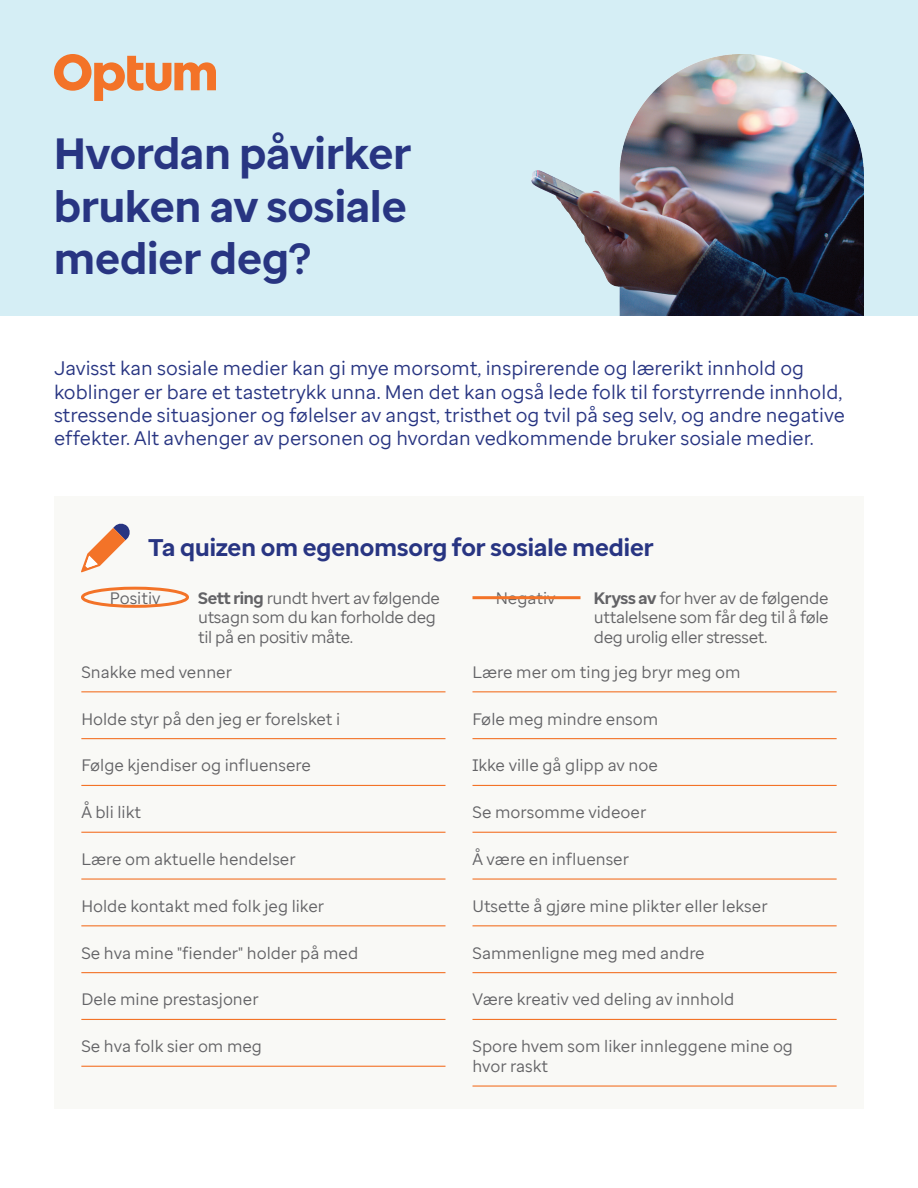
<style>
.page{position:relative;width:918px;height:1188px;background:#fff}
.page>*{position:absolute;margin:0;border:0;box-sizing:border-box;transform-origin:0 0}
.t1{font:700 43.5px/52.2px "Optum Sans";color:#283582;text-align:justify}
.t2{font:700 24px "Optum Sans";color:#283582}
.t3{font:19.5px/23.4px "Optum Sans";color:#283582}
.t4{font:16.5px/19.8px "Optum Sans";color:#636366}
.t5{font:16.5px/19.8px "Optum Sans";letter-spacing:-.02em;color:#636366}
.s1{font-weight:700}
</style>
<div class="page">
<div style="left:54px;top:497px;width:810px;height:612px;background:#f9f9f6"></div>
<div style="left:0;top:0;width:918px;height:315px;background:#d5eef5"></div>
<hr style="left:81px;top:691px;width:364px;height:1px;background:#f37328">
<hr style="left:81px;top:738px;width:364px;height:1px;background:#f37328">
<hr style="left:81px;top:785px;width:364px;height:1px;background:#f37328">
<hr style="left:81px;top:832px;width:364px;height:1px;background:#f37328">
<hr style="left:81px;top:878px;width:364px;height:2px;background:#f37328">
<hr style="left:81px;top:925px;width:364px;height:1px;background:#f37328">
<hr style="left:81px;top:972px;width:364px;height:1px;background:#f37328">
<hr style="left:81px;top:1019px;width:364px;height:1px;background:#f37328">
<hr style="left:81px;top:1066px;width:364px;height:1px;background:#f37328">
<hr style="left:472px;top:691px;width:365px;height:1px;background:#f37328">
<hr style="left:472px;top:738px;width:365px;height:1px;background:#f37328">
<hr style="left:472px;top:785px;width:365px;height:1px;background:#f37328">
<hr style="left:472px;top:832px;width:365px;height:1px;background:#f37328">
<hr style="left:472px;top:878px;width:365px;height:2px;background:#f37328">
<hr style="left:472px;top:925px;width:365px;height:1px;background:#f37328">
<hr style="left:472px;top:972px;width:365px;height:1px;background:#f37328">
<hr style="left:472px;top:1019px;width:365px;height:1px;background:#f37328">
<hr style="left:472px;top:1085px;width:365px;height:2px;background:#f37328">
<svg style="left:54px;top:54px;width:162px;height:47px"></svg>
<svg style="left:81px;top:524px;width:49px;height:48px"></svg>
<img style="left:532px;top:54px;width:332px;height:261px">
<div style="left:81px;top:587px;width:108px;height:21px;border:3px solid #f37328;border-radius:50%"></div>
<hr style="left:472px;top:596px;width:108px;height:3px;background:#f37328">
<p class="t1" style="left:54px;top:128px;width:359px">Hvordan påvirker bruken av sosiale medier deg?</p>
<p class="t3" style="left:54px;top:356px;width:792px">Javisst kan sosiale medier kan gi mye morsomt, inspirerende og lærerikt innhold og koblinger er bare et tastetrykk unna. Men det kan også lede folk til forstyrrende innhold, stressende situasjoner og følelser av angst, tristhet og tvil på seg selv, og andre negative effekter. Alt avhenger av personen og hvordan vedkommende bruker sosiale medier.</p>
<p class="t2" style="left:148px;top:531px;width:507px">Ta quizen om egenomsorg for sosiale medier</p>
<p class="t5" style="left:198px;top:588px;width:243px"><span class="s1">Sett ring</span> rundt hvert av følgende utsagn som du kan forholde deg til på en positiv måte.</p>
<p class="t4" style="left:110px;top:588px;width:52px">Positiv</p>
<p class="t4" style="left:496px;top:588px;width:61px">Negativ</p>
<p class="t4" style="left:594px;top:588px;width:236px;text-align:justify"><span class="s1">Kryss av</span> for hver av de følgende uttalelsene som får deg til å føle deg urolig eller stresset.</p>
<p class="t4" style="left:81px;top:662px;width:152px">Snakke med venner</p>
<p class="t4" style="left:81px;top:709px;width:260px">Holde styr på den jeg er forelsket i</p>
<p class="t4" style="left:81px;top:756px;width:231px">Følge kjendiser og influensere</p>
<p class="t4" style="left:81px;top:802px;width:61px">Å bli likt</p>
<p class="t4" style="left:81px;top:849px;width:216px">Lære om aktuelle hendelser</p>
<p class="t4" style="left:81px;top:896px;width:244px">Holde kontakt med folk jeg liker</p>
<p class="t4" style="left:81px;top:943px;width:278px">Se hva mine "fiender" holder på med</p>
<p class="t4" style="left:81px;top:990px;width:179px">Dele mine prestasjoner</p>
<p class="t4" style="left:81px;top:1036px;width:182px">Se hva folk sier om meg</p>
<p class="t4" style="left:472px;top:662px;width:269px">Lære mer om ting jeg bryr meg om</p>
<p class="t4" style="left:472px;top:709px;width:187px">Føle meg mindre ensom</p>
<p class="t4" style="left:472px;top:756px;width:187px">Ikke ville gå glipp av noe</p>
<p class="t4" style="left:472px;top:802px;width:175px">Se morsomme videoer</p>
<p class="t4" style="left:472px;top:849px;width:158px">Å være en influenser</p>
<p class="t4" style="left:472px;top:896px;width:297px">Utsette å gjøre mine plikter eller lekser</p>
<p class="t4" style="left:472px;top:943px;width:234px">Sammenligne meg med andre</p>
<p class="t4" style="left:472px;top:990px;width:263px">Være kreativ ved deling av innhold</p>
<p class="t4" style="left:472px;top:1036px;width:322px">Spore hvem som liker innleggene mine og hvor raskt</p>
</div>
